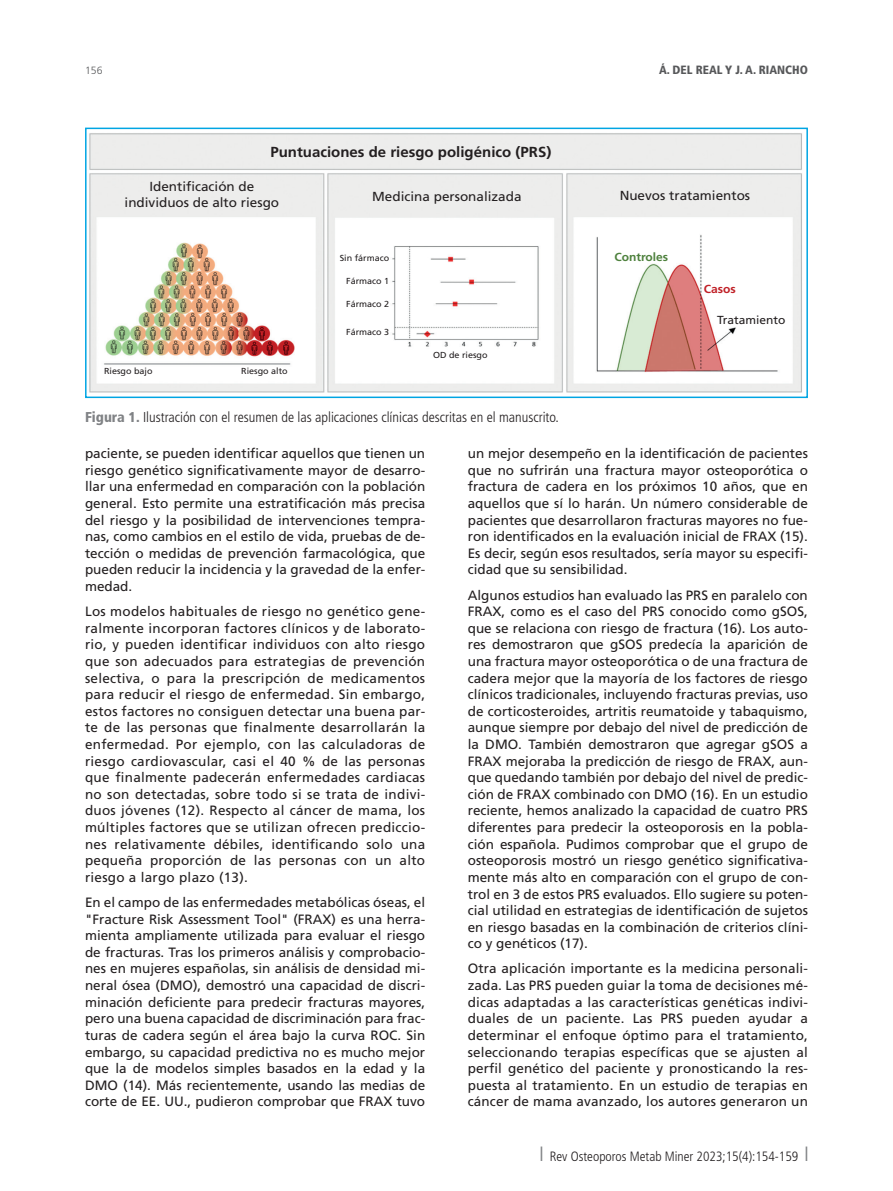
<style>
.page{position:relative;width:893px;height:1191px;background:#fff}
.page>*{position:absolute;margin:0;border:0;box-sizing:border-box;transform-origin:0 0}
.t1{font:700 14.55px "Frutiger LT Std";color:#231f20}
.FIGURA_NÚMERO{font:300 condensed 14.25px "Frutiger LT Pro";color:#231f20}
.t2{font:13.5px/16.6px "Frutiger LT Pro";color:#231f20;text-align:justify}
.t3{font:300 condensed 13.5px "Frutiger LT Pro";color:#231f20}
.t4{font:13.05px/15.8px "Frutiger LT Std";color:#231f20;text-align:center}
.Cornisa_autor_limpio{font:900 condensed 12px "Frutiger LT Pro";color:#57585a}
.t5{font:11.7px "Frutiger LT Std";color:#231f20}
.t6{font:700 11.7px "Frutiger LT Std";color:#4e813d}
.t7{font:700 11.7px "Frutiger LT Std";color:#c02027}
.t8{font:300 10.5px "Frutiger LT Pro";color:#57585a}
.t9{font:8.7px "Frutiger LT Std";color:#231f20}
.s1{font-weight:900;color:#808285}
.s2{color:#808285}
</style>
<div class="page">
<img style="left:89px;top:133px;width:713px;height:260px">
<div style="left:85px;top:128px;width:723px;height:270px;border:2px solid #00a5e3"></div>
<p class="t8" style="left:85px;top:64px;width:19px">156</p>
<p class="Cornisa_autor_limpio" style="left:659px;top:62px;width:150px">Á. DEL REAL Y J. A. RIANCHO</p>
<p class="t1" style="left:270px;top:144px;width:282px">Puntuaciones de riesgo poligénico (PRS)</p>
<p class="t4" style="left:125px;top:179px;width:156px">Identificación de individuos de alto riesgo</p>
<p class="t4" style="left:372px;top:189px;width:151px">Medicina personalizada</p>
<p class="t4" style="left:620px;top:187px;width:132px">Nuevos tratamientos</p>
<p class="t9" style="left:104px;top:366px;width:50px">Riesgo bajo</p>
<p class="t9" style="left:241px;top:366px;width:48px">Riesgo alto</p>
<p class="t9" style="left:340px;top:252px;width:51px">Sin fármaco</p>
<p class="t9" style="left:346px;top:276px;width:45px">Fármaco 1</p>
<p class="t9" style="left:346px;top:299px;width:45px">Fármaco 2</p>
<p class="t9" style="left:346px;top:327px;width:45px">Fármaco 3</p>
<p class="t9" style="left:433px;top:350px;width:56px">OD de riesgo</p>
<p class="FIGURA_NÚMERO" style="left:85px;top:409px;width:475px"><span class="s1">Figura 1.</span> Ilustración con el resumen de las aplicaciones clínicas descritas en el manuscrito.</p>
<p class="t6" style="left:614px;top:250px;width:55px">Controles</p>
<p class="t7" style="left:704px;top:282px;width:33px">Casos</p>
<p class="t5" style="left:717px;top:312px;width:70px">Tratamiento</p>
<p class="t2" style="left:85px;top:445px;width:342px">paciente, se pueden identificar aquellos que tienen un riesgo genético significativamente mayor de desarro&shy;llar una enfermedad en comparación con la población general. Esto permite una estratificación más precisa del riesgo y la posibilidad de intervenciones tempra&shy;nas, como cambios en el estilo de vida, pruebas de de&shy;tección o medidas de prevención farmacológica, que pueden reducir la incidencia y la gravedad de la enfer&shy;medad.</p>
<p class="t2" style="left:85px;top:603px;width:342px">Los modelos habituales de riesgo no genético gene&shy;ralmente incorporan factores clínicos y de laborato&shy;rio, y pueden identificar individuos con alto riesgo que son adecuados para estrategias de prevención selectiva, o para la prescripción de medicamentos para reducir el riesgo de enfermedad. Sin embargo, estos factores no consiguen detectar una buena par&shy;te de las personas que finalmente desarrollarán la enfermedad. Por ejemplo, con las calculadoras de riesgo cardiovascular, casi el 40 % de las personas que finalmente padecerán enfermedades cardiacas no son detectadas, sobre todo si se trata de indivi&shy;duos jóvenes (12). Respecto al cáncer de mama, los múltiples factores que se utilizan ofrecen prediccio&shy;nes relativamente débiles, identificando solo una pequeña proporción de las personas con un alto riesgo a largo plazo (13).</p>
<p class="t2" style="left:85px;top:894px;width:342px">En el campo de las enfermedades metabólicas óseas, el "Fracture Risk Assessment Tool" (FRAX) es una herra&shy;mienta ampliamente utilizada para evaluar el riesgo de fracturas. Tras los primeros análisis y comprobacio&shy;nes en mujeres españolas, sin análisis de densidad mi&shy;neral ósea (DMO), demostró una capacidad de discri&shy;minación deficiente para predecir fracturas mayores, pero una buena capacidad de discriminación para frac&shy;turas de cadera según el área bajo la curva ROC. Sin embargo, su capacidad predictiva no es mucho mejor que la de modelos simples basados en la edad y la DMO (14). Más recientemente, usando las medias de corte de EE. UU., pudieron comprobar que FRAX tuvo</p>
<p class="t2" style="left:468px;top:445px;width:342px">un mejor desempeño en la identificación de pacientes que no sufrirán una fractura mayor osteoporótica o fractura de cadera en los próximos 10 años, que en aquellos que sí lo harán. Un número considerable de pacientes que desarrollaron fracturas mayores no fue&shy;ron identificados en la evaluación inicial de FRAX (15).<br>Es decir, según esos resultados, sería mayor su especifi&shy;cidad que su sensibilidad.</p>
<p class="t2" style="left:468px;top:586px;width:342px">Algunos estudios han evaluado las PRS en paralelo con FRAX, como es el caso del PRS conocido como gSOS, que se relaciona con riesgo de fractura (16). Los auto&shy;res demostraron que gSOS predecía la aparición de una fractura mayor osteoporótica o de una fractura de cadera mejor que la mayoría de los factores de riesgo clínicos tradicionales, incluyendo fracturas previas, uso de corticosteroides, artritis reumatoide y tabaquismo, aunque siempre por debajo del nivel de predicción de la DMO. También demostraron que agregar gSOS a FRAX mejoraba la predicción de riesgo de FRAX, aun&shy;que quedando también por debajo del nivel de predic&shy;ción de FRAX combinado con DMO (16). En un estudio reciente, hemos analizado la capacidad de cuatro PRS diferentes para predecir la osteoporosis en la pobla&shy;ción española. Pudimos comprobar que el grupo de osteoporosis mostró un riesgo genético significativa&shy;mente más alto en comparación con el grupo de con&shy;trol en 3 de estos PRS evaluados. Ello sugiere su poten&shy;cial utilidad en estrategias de identificación de sujetos en riesgo basadas en la combinación de criterios clíni&shy;co y genéticos (17).</p>
<p class="t2" style="left:468px;top:960px;width:342px">Otra aplicación importante es la medicina personali&shy;zada. Las PRS pueden guiar la toma de decisiones mé&shy;dicas adaptadas a las características genéticas indivi&shy;duales de un paciente. Las PRS pueden ayudar a determinar el enfoque óptimo para el tratamiento, seleccionando terapias específicas que se ajusten al perfil genético del paciente y pronosticando la res&shy;puesta al tratamiento. En un estudio de terapias en cáncer de mama avanzado, los autores generaron un</p>
<p class="t3" style="left:540px;top:1148px;width:269px"><span class="s2">❘</span> Rev Osteoporos Metab Miner 2023;15(4):154-159 <span class="s2">❘</span></p>
</div>
